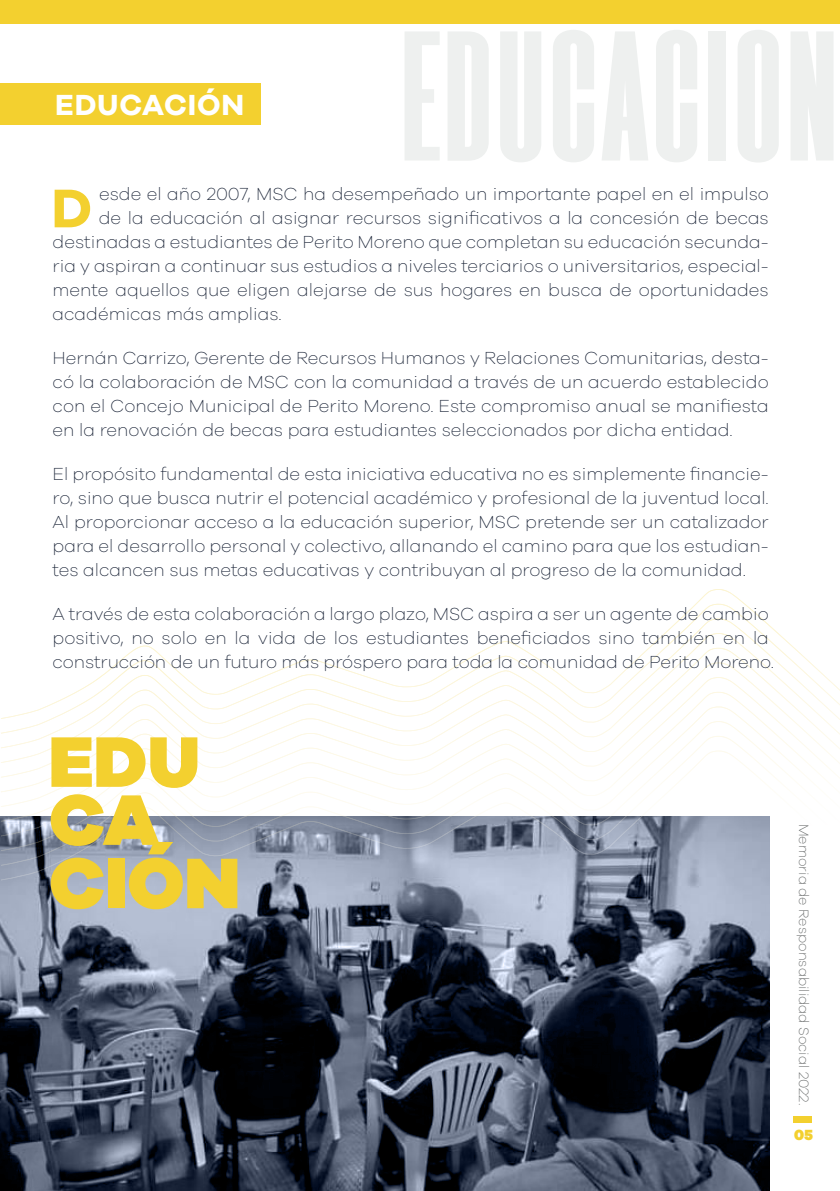
<style>
.page{position:relative;width:840px;height:1191px;background:#fff}
.page>*{position:absolute;margin:0;border:0;box-sizing:border-box;transform-origin:0 0}
.t1{font:900 73.8px/60.6px "Galano Grotesque";color:#f3d02f}
.t2{font:700 56.2px "Galano Grotesque";color:#f3d02f}
.t3{font:700 30px "Galano Grotesque";letter-spacing:.025em;color:#fff}
.t4{font:200 18px/24px "Galano Grotesque";color:#121c30;text-align:justify}
.t5{font:900 15.2px "Galano Grotesque";color:#f3d02f}
.t6{font:200 14px "Galano Grotesque";color:#585b5b}
</style>
<div class="page">
<svg style="left:0;top:816px;width:769px;height:375px;background:#474f60"></svg>
<svg style="left:1px;top:589px;width:838px;height:292px"></svg>
<div style="left:793px;top:1115px;width:18px;height:7px;background:#f3d02f"></div>
<div style="left:0;top:84px;width:260px;height:41px;background:#f3d02f"></div>
<div style="left:0;top:0;width:839px;height:23px;background:#f3d02f"></div>
<h3 class="t3" style="left:55px;top:86px;width:190px">EDUCACIÓN</h3>
<p class="t4" style="left:99px;top:181px;width:670px">esde el año 2007, MSC ha desempeñado un importante papel en el impulso</p>
<p class="t4" style="left:99px;top:205px;width:671px">de la educación al asignar recursos significativos a la concesión de becas</p>
<p class="t4" style="left:53px;top:229px;width:717px">destinadas a estudiantes de Perito Moreno que completan su educación secunda-</p>
<p class="t4" style="left:53px;top:253px;width:717px">ria y aspiran a continuar sus estudios a niveles terciarios o universitarios, especial-</p>
<p class="t4" style="left:53px;top:277px;width:717px">mente aquellos que eligen alejarse de sus hogares en busca de oportunidades</p>
<p class="t4" style="left:53px;top:301px;width:230px">académicas más amplias.</p>
<p class="t4" style="left:53px;top:345px;width:717px">Hernán Carrizo, Gerente de Recursos Humanos y Relaciones Comunitarias, desta&shy;có la colaboración de MSC con la comunidad a través de un acuerdo establecido con el Concejo Municipal de Perito Moreno. Este compromiso anual se manifiesta en la renovación de becas para estudiantes seleccionados por dicha entidad.</p>
<p class="t4" style="left:53px;top:461px;width:717px">El propósito fundamental de esta iniciativa educativa no es simplemente financie&shy;ro, sino que busca nutrir el potencial académico y profesional de la juventud local.<br>Al proporcionar acceso a la educación superior, MSC pretende ser un catalizador para el desarrollo personal y colectivo, allanando el camino para que los estudian&shy;tes alcancen sus metas educativas y contribuyan al progreso de la comunidad.</p>
<p class="t4" style="left:53px;top:601px;width:722px;text-align:left">A través de esta colaboración a largo plazo, MSC aspira a ser un agente de cambio positivo, no solo en la vida de los estudiantes beneficiados sino también en la construcción de un futuro más próspero para toda la comunidad de Perito Moreno.</p>
<h2 class="t2" style="left:51px;top:174px;width:42px">D</h2>
<h1 class="t1" style="left:49px;top:729px;width:192px">EDU<br>CA<br>CIÓN</h1>
<p class="t6" style="left:811px;top:823px;width:283px;rotate:90deg">Memoria de Responsabilidad Social 2022.</p>
<p class="t5" style="left:793px;top:1125px;width:20px">05</p>
</div>
